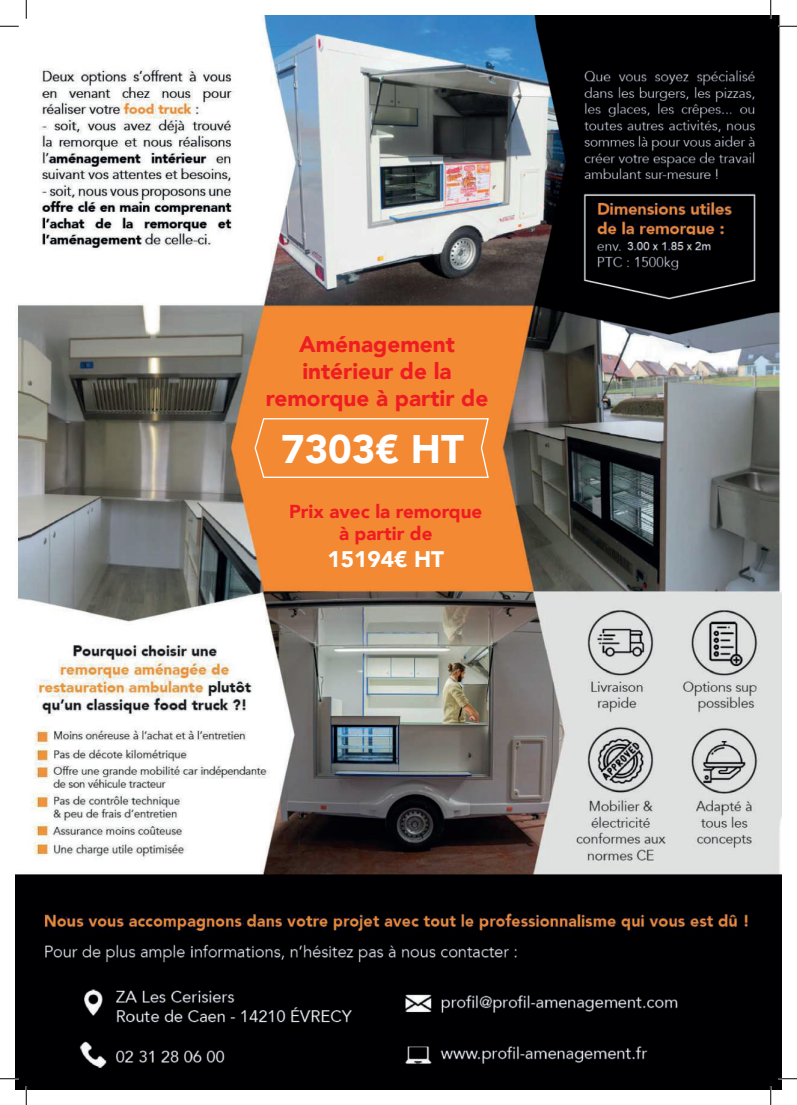
<style>
.page{position:relative;width:797px;height:1105px;background:#fff}
.page>*{position:absolute;margin:0;border:0;box-sizing:border-box;transform-origin:0 0}
.t1{font:900 39.75px "Avenir";color:#fff}
.t2{font:900 22.5px/27px "Avenir";color:#ee1d23;text-align:center}
.t3{font:900 22.5px "Avenir";color:#fff}
.t4{font:900 18.75px/22.5px "Avenir";color:#ee1d23;text-align:center}
</style>
<div class="page">
<img style="left:16px;top:16px;width:765px;height:1073px">
<svg style="left:254px;top:417px;width:235px;height:62px;background:#f48f3d"></svg>
<svg style="left:0;top:25px;width:19px;height:2px"></svg>
<svg style="left:778px;top:25px;width:19px;height:2px"></svg>
<svg style="left:0;top:1078px;width:19px;height:1px"></svg>
<svg style="left:778px;top:1078px;width:19px;height:1px"></svg>
<svg style="left:25px;top:0;width:2px;height:19px"></svg>
<svg style="left:25px;top:1086px;width:2px;height:19px"></svg>
<svg style="left:770px;top:0;width:1px;height:19px"></svg>
<svg style="left:770px;top:1086px;width:1px;height:19px"></svg>
<p class="t2" style="left:266px;top:330px;width:224px">Aménagement intérieur de la remorque à partir de</p>
<h1 class="t1" style="left:281px;top:415px;width:184px">7303€ HT</h1>
<p class="t4" style="left:289px;top:499px;width:195px">Prix avec la remorque à partir de</p>
<p class="t3" style="left:327px;top:540px;width:118px">15194€ HT</p>
</div>
